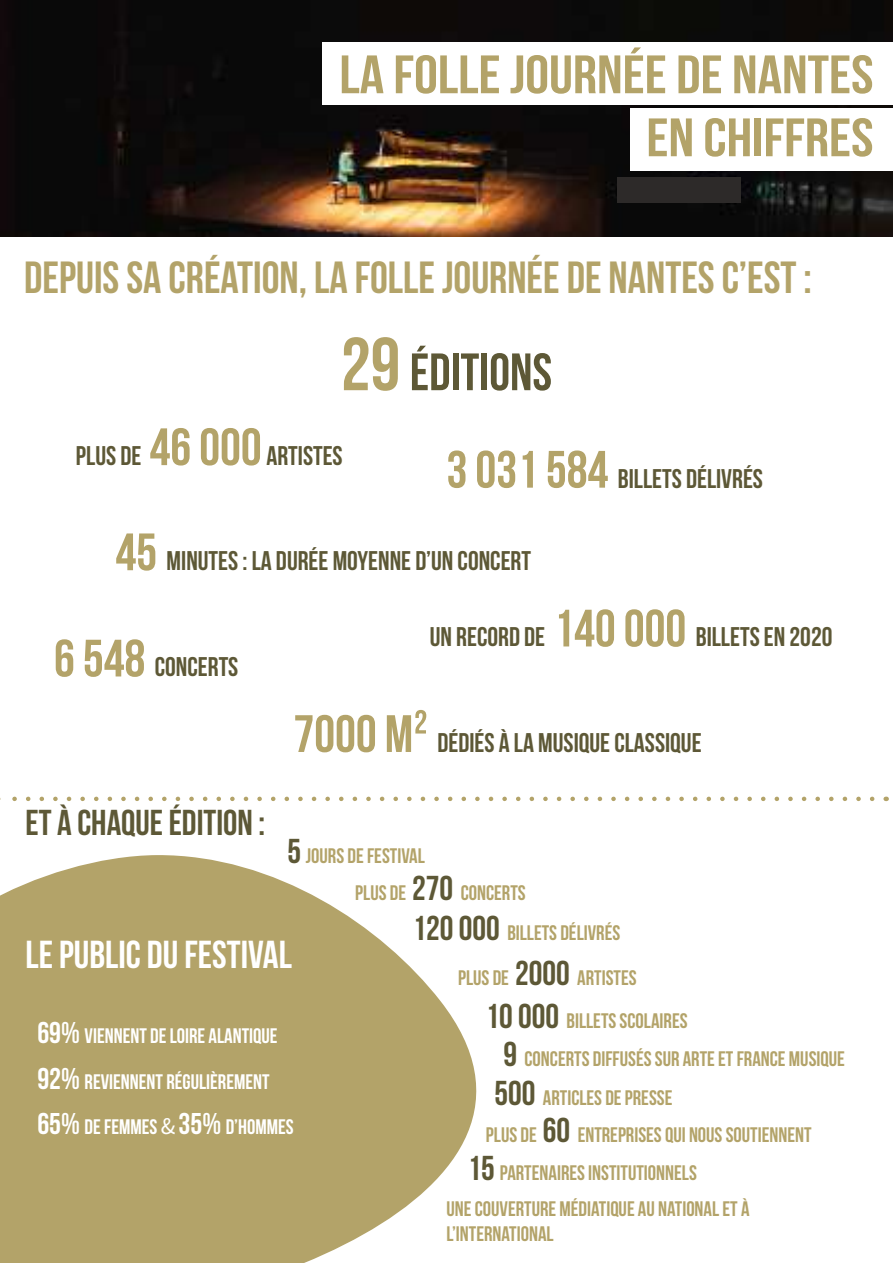
<style>
.page{position:relative;width:893px;height:1263px;background:#fff}
.page>*{position:absolute;margin:0;border:0;box-sizing:border-box;transform-origin:0 0}
.t1{font:700 75px "Bebas Neue";color:#b3a369}
.t2{font:700 54px/63px "Bebas Neue";color:#b3a369;text-align:right;scale:1.11 1}
.t3{font:700 52.5px "Bebas Neue";color:#b3a369}
.t4{font:700 52.5px "Bebas Neue";color:#5d5836}
.t5{font:700 45px "Bebas Neue";color:#b3a369}
.t6{font:700 39px "Bebas Neue";color:#fff}
.t7{font:700 36px "Bebas Neue";color:#5d5836}
.t8{font:700 27px "Bebas Neue";color:#5d5836}
.t9{font:700 21px/37.5px "Bebas Neue";color:#b3a369}
.t10{font:700 21px/45.9px "Bebas Neue";color:#fff}
.s1{font-size:52.5px;color:#b3a369}
.s2{font-size:34.5px;color:#5d5836}
.s3{font-size:30px}
.s4{font-family:"Source Sans Pro";font-weight:400;font-size:24px}
</style>
<div class="page">
<svg style="left:0;top:855px;width:477px;height:408px;fill:#b3a369"></svg>
<img style="left:0;top:0;width:893px;height:236px">
<div style="left:630px;top:108px;width:263px;height:63px;background:#fff"></div>
<div style="left:322px;top:42px;width:571px;height:63px;background:#fff"></div>
<div style="left:618px;top:177px;width:123px;height:26px;background:#2d2a29"></div>
<svg style="left:0;top:797px;width:872px;height:4px"></svg>
<h2 class="t2" style="left:339px;top:42px;width:483px">LA FOLLE JOURNÉE DE NANTES<br>EN CHIFFRES</h2>
<h3 class="t5" style="left:24px;top:253px;width:789px">DEPUIS SA CRÉATION, LA FOLLE JOURNÉE DE NANTES C’EST :</h3>
<h1 class="t1" style="left:341px;top:323px;width:61px">29</h1>
<h3 class="t4" style="left:410px;top:343px;width:144px">ÉDITIONS</h3>
<p class="t8" style="left:76px;top:441px;width:268px">PLUS DE <span class="s1">46 000</span> ARTISTES</p>
<h3 class="t3" style="left:446px;top:441px;width:163px">3 031 584</h3>
<p class="t8" style="left:618px;top:463px;width:147px">BILLETS DÉLIVRÉS</p>
<h3 class="t3" style="left:115px;top:523px;width:43px">45</h3>
<p class="t8" style="left:167px;top:546px;width:366px">MINUTES : LA DURÉE MOYENNE D’UN CONCERT</p>
<h3 class="t3" style="left:54px;top:629px;width:93px">6 548</h3>
<p class="t8" style="left:155px;top:652px;width:85px">CONCERTS</p>
<h3 class="t7" style="left:26px;top:803px;width:241px">ET À CHAQUE ÉDITION :</h3>
<p class="t8" style="left:430px;top:622px;width:404px">UN RECORD DE <span class="s1">140 000</span> BILLETS EN 2020</p>
<h3 class="t3" style="left:293px;top:705px;width:136px">7000 M²</h3>
<p class="t8" style="left:437px;top:728px;width:266px">DÉDIÉS À LA MUSIQUE CLASSIQUE</p>
<p class="t9" style="left:355px;top:836px;width:172px;text-indent:-68px"><span class="s2">5</span> JOURS DE FESTIVAL<br>PLUS DE <span class="s2">270</span> CONCERTS</p>
<p class="t9" style="left:458px;top:910px;width:180px;line-height:45.2px;text-indent:-46px"><span class="s2">120 000</span> BILLETS DÉLIVRÉS<br>PLUS DE <span class="s2">2000</span> ARTISTES</p>
<p class="t9" style="left:485px;top:1002px;width:204px"><span class="s2">10 000</span> BILLETS SCOLAIRES</p>
<p class="t9" style="left:503px;top:1040px;width:343px"><span class="s2">9</span> CONCERTS DIFFUSÉS SUR ARTE ET FRANCE MUSIQUE</p>
<p class="t9" style="left:494px;top:1078px;width:180px"><span class="s2">500</span> ARTICLES DE PRESSE</p>
<p class="t9" style="left:486px;top:1116px;width:327px">PLUS DE <span class="s2">60</span> ENTREPRISES QUI NOUS SOUTIENNENT</p>
<p class="t9" style="left:468px;top:1154px;width:231px"><span class="s2">15</span> PARTENAIRES INSTITUTIONNELS</p>
<h3 class="t6" style="left:26px;top:933px;width:268px">LE PUBLIC DU FESTIVAL</h3>
<p class="t10" style="left:37px;top:1013px;width:242px"><span class="s3">69%</span> VIENNENT DE LOIRE ALANTIQUE<br><span class="s3">92%</span> REVIENNENT RÉGULIÈREMENT</p>
<p class="t10" style="left:37px;top:1103px;width:258px"><span class="s3">65%</span> DE FEMMES <span class="s4">&amp;</span><span class="s3">35%</span> D’HOMMES</p>
<p class="t9" style="left:446px;top:1195px;width:305px;line-height:25.2px">UNE COUVERTURE MÉDIATIQUE AU NATIONAL ET À<br>L’INTERNATIONAL</p>
</div>
